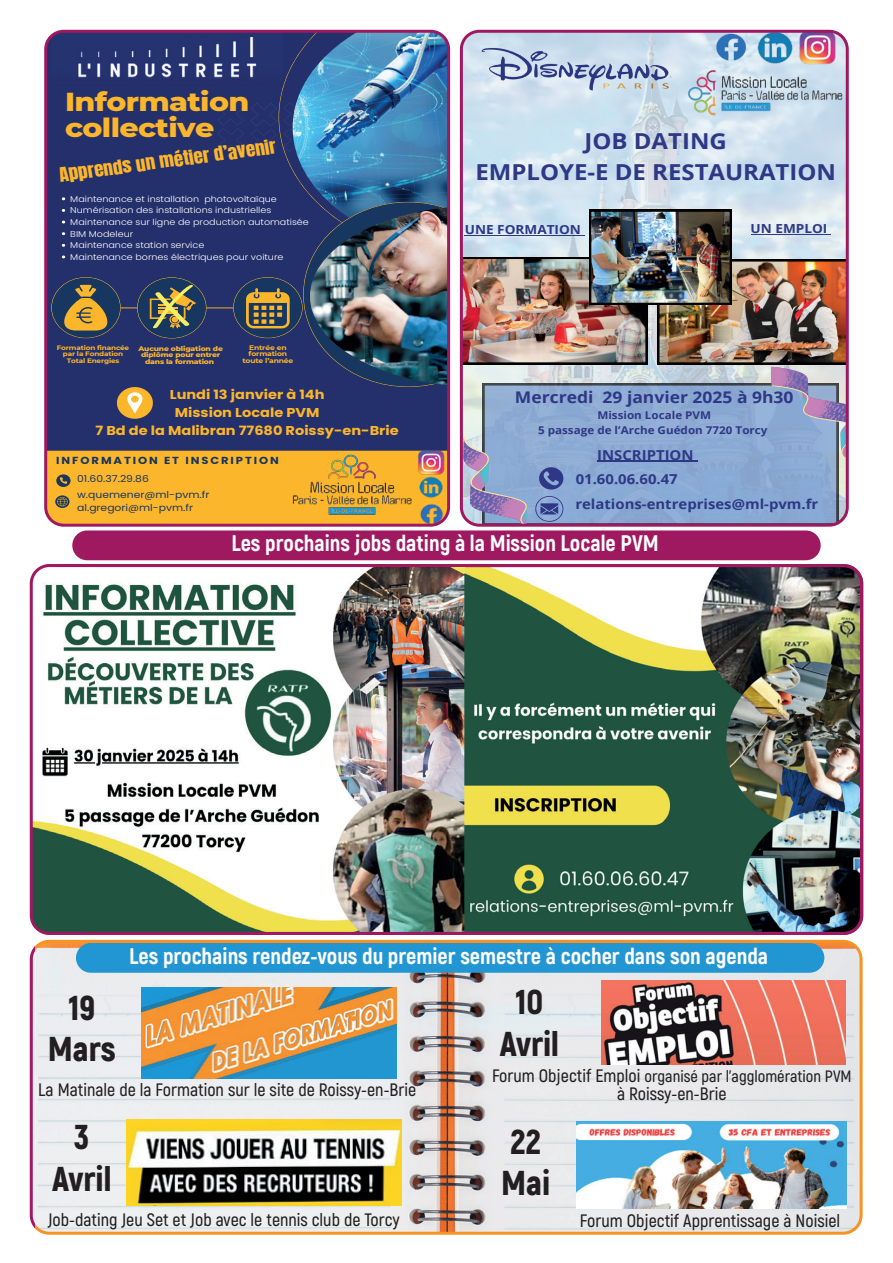
<style>
.page{position:relative;width:893px;height:1263px;background:#fff}
.page>*{position:absolute;margin:0;border:0;box-sizing:border-box;transform-origin:0 0}
.t1{font:900 34.5px/41.4px "Akrobat";color:#231f20;text-align:center}
.t2{font:800 26.55px/26px "Montserrat";letter-spacing:-.02em;color:#fcb62c;scale:1.13 1}
.t3{font:800 22.5px "Akrobat";color:#fff}
.t4{font:700 22.05px/30.8px "Open Sans";color:#2e3886;text-align:center;scale:1.09 1}
.t5{font:600 18px "Akrobat";color:#231f20}
.t6{font:17.1px "Anton";color:#fcb62c;scale:1.13 1}
.t7{font:600 16.5px "Akrobat";color:#231f20}
.t8{font:700 16.05px "Open Sans";color:#2e3886;scale:1.09 1}
.t9{font:700 13.65px/24px "Open Sans";color:#2e3886;scale:1.09 1}
.t10{font:700 12.75px/17.9px "Poppins";color:#fcb62c;text-align:center;scale:1.13 1}
.t11{font:700 12.45px "Open Sans";color:#2e3886;scale:1.09 1}
.t12{font:700 10.65px/14.7px "Open Sans";color:#2e3886;text-align:center;scale:1.09 1}
.t13{font:700 10.2px "Poppins";letter-spacing:.165em;color:#173660;scale:1.13 1}
.t14{font:9.45px/13.2px "Poppins";color:#173660;scale:1.13 1}
.t15{font:300 8.4px/11.7px "Poppins";color:#fff;scale:1.13 1}
.t16{font:800 6.75px/6.4px "Montserrat";letter-spacing:-.02em;color:#fcb62c;text-align:center;scale:1.13 1}
.t17{font:700 6.75px/6.4px "Montserrat";letter-spacing:-.02em;color:#fcb62c;text-align:center;scale:1.13 1}
.t18{font:700 6.45px/6.3px "Montserrat";letter-spacing:-.02em;color:#fcb62c;text-align:center;scale:1.13 1}
.s1{font-size:18px}
</style>
<div class="page">
<img style="left:31px;top:941px;width:828px;height:290px">
<div style="left:30px;top:940px;width:833px;height:295px;border:3px solid #fff;border-radius:18px"></div>
<div style="left:48px;top:34px;width:398px;height:417px;background:#24306b"></div>
<hr style="left:118px;top:308px;width:141px;height:1px;background:#fcb62c">
<div style="left:48px;top:451px;width:240px;height:72px;background:#fcb62c"></div>
<svg style="left:51px;top:277px;width:70px;height:61px;background:#5d5a52"></svg>
<svg style="left:137px;top:277px;width:69px;height:61px;background:#4a555b"></svg>
<img style="left:217px;top:31px;width:229px;height:356px">
<img style="left:288px;top:450px;width:158px;height:73px">
<svg style="left:117px;top:387px;width:36px;height:32px"></svg>
<img style="left:51px;top:34px;width:232px;height:53px">
<div style="left:44px;top:30px;width:406px;height:497px;border:3px solid #9f1960;border-radius:18px"></div>
<img style="left:461px;top:31px;width:384px;height:179px">
<img style="left:469px;top:38px;width:215px;height:64px">
<img style="left:710px;top:34px;width:128px;height:14px">
<img style="left:684px;top:48px;width:161px;height:86px">
<img style="left:464px;top:210px;width:381px;height:313px">
<div style="left:460px;top:30px;width:389px;height:497px;border:3px solid #9f1960;border-radius:18px"></div>
<img style="left:31px;top:568px;width:831px;height:363px">
<div style="left:30px;top:564px;width:833px;height:371px;border:3px solid #9f1960;border-radius:18px"></div>
<svg style="left:450px;top:567px;width:15px;height:7px"></svg>
<div style="left:72px;top:530px;width:749px;height:30px;background:#9f1960;border-radius:15px"></div>
<img style="left:141px;top:987px;width:255px;height:92px">
<img style="left:126px;top:1119px;width:276px;height:86px">
<div style="left:76px;top:943px;width:748px;height:30px;background:#2296d3;border-radius:15px"></div>
<img style="left:602px;top:980px;width:243px;height:84px">
<img style="left:576px;top:1121px;width:270px;height:87px">
<h2 class="t2" style="left:65px;top:87px;width:165px">Information collective</h2>
<h3 class="t6" style="left:58px;top:165px;width:195px;rotate:-7deg">Apprends un métier d’avenir</h3>
<p class="t15" style="left:70px;top:193px;width:213px">Maintenance et installation photovoltaïque Numérisation des installations industrielles Maintenance sur ligne de production automatisée BIM Modeleur<br>Maintenance station service<br>Maintenance bornes électriques pour voiture</p>
<p class="t18" style="left:57px;top:344px;width:66px">Formation financée par la Fondation<br>Total Energies</p>
<p class="t16" style="left:138px;top:345px;width:76px">Aucune obligation de diplôme pour entrer dans la formation</p>
<p class="t17" style="left:242px;top:344px;width:47px">Entrée en formation toute l’année</p>
<h3 class="t10" style="left:96px;top:386px;width:270px">Lundi 13 janvier à 14h<br>Mission Locale PVM<br>7 Bd de la Malibran 77680 Roissy-en-Brie</h3>
<h3 class="t4" style="left:475px;top:125px;width:332px">JOB DATING<br>EMPLOYE-E DE RESTAURATION</h3>
<h3 class="t11" style="left:465px;top:221px;width:108px">UNE FORMATION</h3>
<h3 class="t11" style="left:751px;top:220px;width:72px">UN EMPLOI</h3>
<h3 class="t8" style="left:515px;top:385px;width:257px">Mercredi 29 janvier 2025 à 9h30</h3>
<p class="t12" style="left:538px;top:408px;width:212px">Mission Locale PVM<br>5 passage de l’Arche Guédon 7720 Torcy</p>
<h3 class="t9" style="left:576px;top:442px;width:110px;text-indent:21px">INSCRIPTION<br>01.60.06.60.47</h3>
<h3 class="t9" style="left:575px;top:492px;width:224px">relations-entreprises@ml-pvm.fr</h3>
<h3 class="t3" style="left:231px;top:529px;width:429px">Les prochains jobs dating à la Mission Locale PVM</h3>
<p class="t13" style="left:56px;top:454px;width:199px">INFORMATION ET INSCRIPTION</p>
<p class="t14" style="left:77px;top:472px;width:65px">01.60.37.29.86</p>
<p class="t14" style="left:77px;top:488px;width:119px">w.quemener@ml-pvm.fr al.gregori@ml-pvm.fr</p>
<h3 class="t3" style="left:129px;top:942px;width:641px">Les prochains rendez-vous du premier semestre à cocher dans son agenda</h3>
<h1 class="t1" style="left:48px;top:986px;width:69px">19<br>Mars</h1>
<h3 class="t5" style="left:38px;top:1079px;width:380px">La Matinale de la Formation sur le site de Roissy-en-Brie</h3>
<h1 class="t1" style="left:52px;top:1116px;width:61px">3<br>Avril</h1>
<h3 class="t5" style="left:48px;top:1209px;width:354px">Job-dating Jeu Set et Job avec le tennis club de Torcy</h3>
<h1 class="t1" style="left:500px;top:981px;width:61px">10<br>Avril</h1>
<h3 class="t7" style="left:492px;top:1066px;width:361px"><span class="s1">Forum Objectif Emploi</span> organisé par l’agglomération PVM</h3>
<h3 class="t5" style="left:617px;top:1082px;width:111px">à Roissy-en-Brie</h3>
<h1 class="t1" style="left:501px;top:1120px;width:51px;text-align:left">22<br>Mai</h1>
<h3 class="t5" style="left:580px;top:1209px;width:262px">Forum Objectif Apprentissage à Noisiel</h3>
</div>
